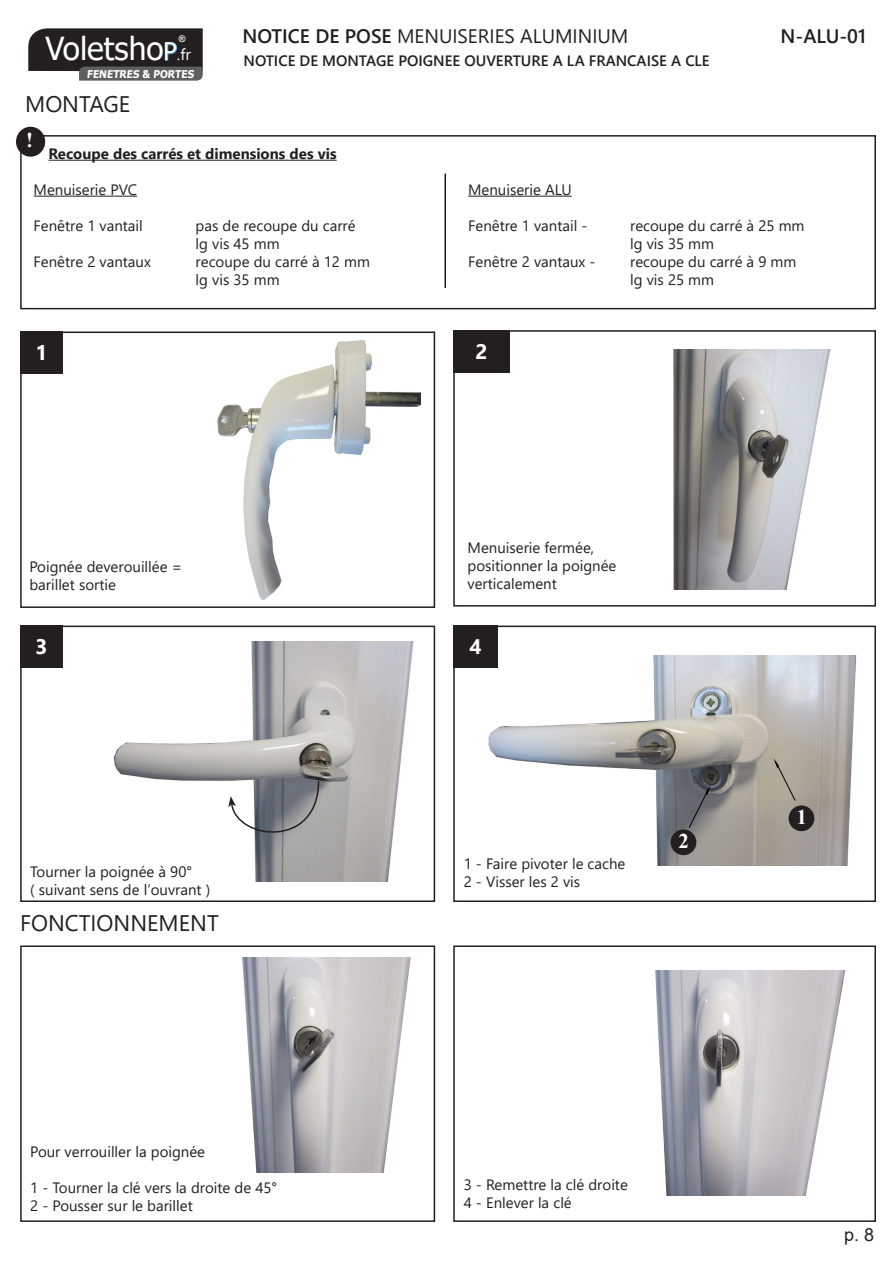
<style>
.page{position:relative;width:893px;height:1263px;background:#fff}
.page>*{position:absolute;margin:0;border:0;box-sizing:border-box;transform-origin:0 0}
.t1{font:31.65px "Tahoma";color:#fff}
.t2{font:22.5px "Segoe UI";color:#231f20}
.t3{font:700 21px "Segoe UI";color:#fff}
.t4{font:700 21px "Times New Roman";color:#fff}
.t5{font:19.5px "Segoe UI";color:#231f20}
.t6{font:600 19.5px "Segoe UI";color:#231f20}
.t7{font:18px "Arial";color:#231f20}
.t8{font:15px/18px "Segoe UI";color:#231f20}
.t9{font:600 15px "Segoe UI";color:#231f20}
.t10{font:700 15px "Segoe UI";color:#231f20}
.t11{font:700 10.65px "Tahoma";color:#fff;scale:.95 1}
.t12{font:700 9.15px "Arial";color:#fff}
.s1{font-size:24.15px;color:#53a5da}
.s2{font-family:"Ebrima";font-size:15.9px}
.s3{font-weight:600}
</style>
<div class="page">
<svg style="left:28px;top:28px;width:175px;height:53px;background:#3f3c3d"></svg>
<div style="left:20px;top:331px;width:415px;height:277px;border:2px solid #231f20"></div>
<div style="left:20px;top:331px;width:43px;height:43px;background:#231f20"></div>
<div style="left:453px;top:330px;width:423px;height:277px;border:2px solid #231f20"></div>
<div style="left:453px;top:330px;width:57px;height:43px;background:#231f20"></div>
<img style="left:242px;top:957px;width:169px;height:216px">
<img style="left:655px;top:971px;width:191px;height:225px">
<img style="left:488px;top:655px;width:369px;height:211px">
<img style="left:113px;top:641px;width:323px;height:240px">
<img style="left:217px;top:340px;width:204px;height:260px">
<svg style="left:688px;top:783px;width:24px;height:45px"></svg>
<img style="left:673px;top:350px;width:157px;height:240px">
<div style="left:20px;top:626px;width:415px;height:276px;border:2px solid #231f20"></div>
<div style="left:20px;top:626px;width:43px;height:42px;background:#231f20"></div>
<svg style="left:228px;top:779px;width:92px;height:71px"></svg>
<div style="left:453px;top:626px;width:423px;height:276px;border:2px solid #231f20"></div>
<div style="left:453px;top:626px;width:45px;height:42px;background:#231f20"></div>
<div style="left:789px;top:805px;width:25px;height:26px;background:#231f20;border-radius:50%"></div>
<div style="left:671px;top:829px;width:25px;height:26px;background:#231f20;border-radius:50%"></div>
<svg style="left:773px;top:756px;width:23px;height:45px"></svg>
<div style="left:20px;top:945px;width:415px;height:277px;border:2px solid #231f20"></div>
<div style="left:453px;top:945px;width:423px;height:277px;border:2px solid #231f20"></div>
<div style="left:20px;top:135px;width:856px;height:174px;border:2px solid #231f20"></div>
<div style="left:16px;top:127px;width:29px;height:30px;background:#231f20;border-radius:50%"></div>
<hr style="left:49px;top:160px;width:288px;height:1px;background:#231f20">
<hr style="left:34px;top:196px;width:103px;height:1px;background:#231f20">
<hr style="left:444px;top:173px;width:2px;height:115px;background:#231f20">
<hr style="left:468px;top:196px;width:104px;height:1px;background:#231f20">
<p class="t12" style="left:179px;top:32px;width:8px">®</p>
<p class="t11" style="left:87px;top:66px;width:116px">FENETRES &amp; PORTES</p>
<h1 class="t1" style="left:45px;top:28px;width:147px">Voletsho<span class="s1">P</span><span class="s2">.fr</span></h1>
<p class="t2" style="left:25px;top:82px;width:107px">MONTAGE</p>
<h3 class="t5" style="left:243px;top:17px;width:387px"><span class="s3">NOTICE DE POSE</span> MENUISERIES ALUMINIUM</h3>
<h3 class="t6" style="left:781px;top:17px;width:87px">N-ALU-01</h3>
<p class="t9" style="left:243px;top:47px;width:468px">NOTICE DE MONTAGE POIGNEE OUVERTURE A LA FRANCAISE A CLE</p>
<p class="t4" style="left:26px;top:124px;width:8px">!</p>
<p class="t10" style="left:49px;top:139px;width:290px">Recoupe des carrés et dimensions des vis</p>
<p class="t8" style="left:34px;top:179px;width:105px">Menuiserie PVC</p>
<p class="t8" style="left:34px;top:215px;width:111px">Fenêtre 1 vantail</p>
<p class="t8" style="left:196px;top:215px;width:162px">pas de recoupe du carré</p>
<p class="t8" style="left:196px;top:233px;width:85px">lg vis 45 mm</p>
<p class="t8" style="left:34px;top:251px;width:119px">Fenêtre 2 vantaux</p>
<p class="t8" style="left:196px;top:251px;width:176px">recoupe du carré à 12 mm</p>
<p class="t8" style="left:196px;top:269px;width:85px">lg vis 35 mm</p>
<p class="t8" style="left:468px;top:179px;width:105px">Menuiserie ALU</p>
<p class="t8" style="left:468px;top:215px;width:121px">Fenêtre 1 vantail -</p>
<p class="t8" style="left:630px;top:215px;width:176px">recoupe du carré à 25 mm</p>
<p class="t8" style="left:630px;top:233px;width:85px">lg vis 35 mm</p>
<p class="t8" style="left:468px;top:251px;width:129px">Fenêtre 2 vantaux -</p>
<p class="t8" style="left:630px;top:251px;width:168px">recoupe du carré à 9 mm</p>
<p class="t8" style="left:630px;top:269px;width:85px">lg vis 25 mm</p>
<p class="t3" style="left:35px;top:333px;width:14px">1</p>
<p class="t3" style="left:476px;top:332px;width:14px">2</p>
<p class="t8" style="left:29px;top:556px;width:154px">Poignée deverouillée =</p>
<p class="t8" style="left:29px;top:574px;width:88px">barillet sortie</p>
<p class="t3" style="left:35px;top:627px;width:14px">3</p>
<p class="t8" style="left:30px;top:861px;width:163px">Tourner la poignée à 90°</p>
<p class="t8" style="left:30px;top:879px;width:182px">( suivant sens de l’ouvrant )</p>
<p class="t2" style="left:20px;top:901px;width:200px">FONCTIONNEMENT</p>
<p class="t8" style="left:30px;top:1141px;width:176px">Pour verrouiller la poignée</p>
<p class="t8" style="left:30px;top:1177px;width:248px">1 - Tourner la clé vers la droite de 45°</p>
<p class="t8" style="left:30px;top:1195px;width:164px">2 - Pousser sur le barillet</p>
<p class="t8" style="left:468px;top:538px;width:150px">Menuiserie fermée, positionner la poignée verticalement</p>
<p class="t3" style="left:470px;top:627px;width:14px">4</p>
<p class="t8" style="left:464px;top:853px;width:163px">1 - Faire pivoter le cache</p>
<p class="t8" style="left:464px;top:871px;width:118px">2 - Visser les 2 vis</p>
<p class="t4" style="left:678px;top:826px;width:12px">2</p>
<p class="t4" style="left:796px;top:802px;width:12px">1</p>
<p class="t8" style="left:464px;top:1175px;width:166px">3 - Remettre la clé droite</p>
<p class="t8" style="left:464px;top:1193px;width:109px">4 - Enlever la clé</p>
<p class="t7" style="left:844px;top:1222px;width:32px">p. 8</p>
</div>
